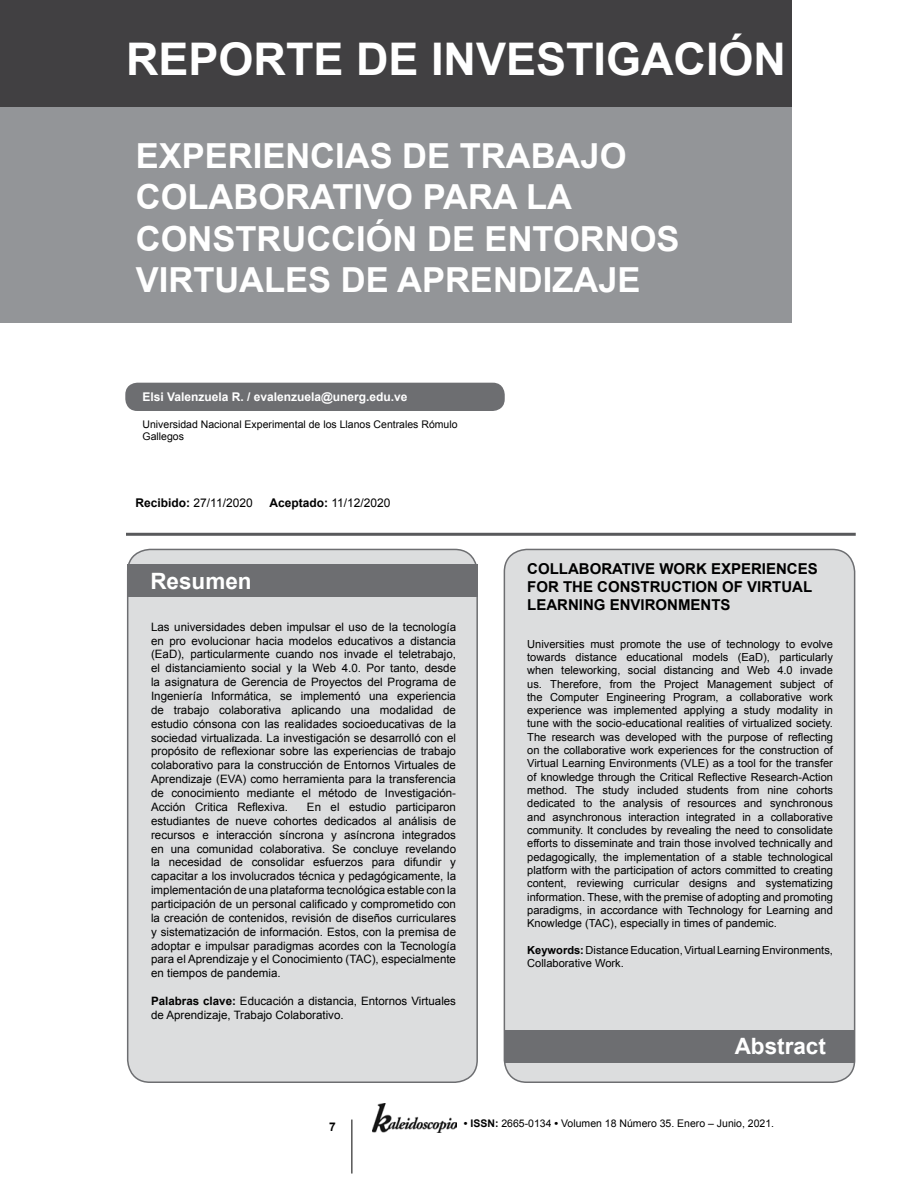
<style>
.page{position:relative;width:918px;height:1188px;background:#fff}
.page>*{position:absolute;margin:0;border:0;box-sizing:border-box;transform-origin:0 0}
.t1{font:700 45px "Arial";color:#fff}
.t2{font:700 34.5px/41.4px "Arial";color:#fff}
.t3{font:700 22.5px "Arial";color:#fff}
.t4{font:700 15px/18px "Arial";color:#000}
.t5{font:700 12px "Arial";color:#fff}
.t6{font:12px "Arial";color:#000}
.t7{font:700 12px "Arial";color:#000}
.t8{font:11.55px/13.8px "Arial";color:#000;text-align:justify}
.t9{font:11.1px/13.4px "Arial";color:#000;text-align:justify}
.t10{font:10.5px/12.6px "Arial";color:#000}
.s1{font-weight:700}
</style>
<div class="page">
<hr style="left:352px;top:1120px;width:1px;height:54px;background:#000">
<img style="left:372px;top:1103px;width:84px;height:29px">
<div style="left:504px;top:549px;width:351px;height:533px;background:#dcddde;border-radius:22px"></div>
<div style="left:504px;top:549px;width:351px;height:534px;border:2px solid #6d6e71;border-radius:22px"></div>
<div style="left:128px;top:549px;width:349px;height:533px;background:#dcddde;border-radius:22px"></div>
<div style="left:127px;top:549px;width:351px;height:534px;border:2px solid #6d6e71;border-radius:22px"></div>
<div style="left:127px;top:564px;width:350px;height:32px;background:#6d6e71"></div>
<div style="left:505px;top:1031px;width:350px;height:32px;background:#6d6e71"></div>
<hr style="left:126px;top:533px;width:730px;height:3px;background:#58595b">
<div style="left:0;top:106px;width:792px;height:217px;background:#939598"></div>
<div style="left:125px;top:383px;width:380px;height:28px;background:#6d6e71;border-radius:12px"></div>
<div style="left:0;top:0;width:792px;height:106px;background:#414042"></div>
<h1 class="t1" style="left:126px;top:29px;width:64px">Reporte</h1>
<h1 class="t1" style="left:356px;top:29px;width:103px">de investigación</h1>
<h2 class="t2" style="left:136px;top:136px;width:545px">EXPERIENCIAS DE TRABAJO<br>COLABORATIVO PARA LA<br>CONSTRUCCIÓN DE ENTORNOS<br>VIRTUALES DE APRENDIZAJE</h2>
<p class="t5" style="left:143px;top:389px;width:267px">Elsi Valenzuela R. / evalenzuela@unerg.edu.ve</p>
<p class="t10" style="left:142px;top:418px;width:317px">Universidad Nacional Experimental de los Llanos Centrales Rómulo<br>Gallegos</p>
<p class="t6" style="left:136px;top:495px;width:119px"><span class="s1">Recibido:</span> 27/11/2020</p>
<p class="t6" style="left:269px;top:495px;width:123px"><span class="s1">Aceptado:</span> 11/12/2020</p>
<h3 class="t3" style="left:150px;top:566px;width:103px">Resumen</h3>
<p class="t4" style="left:527px;top:561px;width:292px">COLLABORATIVE WORK EXPERIENCES<br>FOR THE CONSTRUCTION OF VIRTUAL<br>LEARNING ENVIRONMENTS</p>
<p class="t8" style="left:151px;top:620px;width:307px">Las universidades deben impulsar el uso de la tecnología en pro evolucionar hacia modelos educativos a distancia (EaD), particularmente cuando nos invade el teletrabajo, el distanciamiento social y la Web 4.0. Por tanto, desde la asignatura de Gerencia de Proyectos del Programa de Ingeniería Informática, se implementó una experiencia de trabajo colaborativa aplicando una modalidad de estudio cónsona con las realidades socioeducativas de la sociedad virtualizada. La investigación se desarrolló con el propósito de reflexionar sobre las experiencias de trabajo colaborativo para la construcción de Entornos Virtuales de Aprendizaje (EVA) como herramienta para la transferencia de conocimiento mediante el método de Investigación-Acción Critica Reflexiva.</p>
<p class="t8" style="left:151px;top:800px;width:307px;text-indent:156px">En el estudio participaron estudiantes de nueve cohortes dedicados al análisis de recursos e interacción síncrona y asíncrona integrados en una comunidad colaborativa. Se concluye revelando la necesidad de consolidar esfuerzos para difundir y capacitar a los involucrados técnica y pedagógicamente, la implementación de una plataforma tecnológica estable con la participación de un personal calificado y comprometido con la creación de contenidos, revisión de diseños curriculares y sistematización de información. Estos, con la premisa de adoptar e impulsar paradigmas acordes con la Tecnología para el Aprendizaje y el Conocimiento (TAC), especialmente en tiempos de pandemia.</p>
<p class="t8" style="left:151px;top:994px;width:307px"><span class="s1">Palabras clave:</span> Educación a distancia, Entornos Virtuales de Aprendizaje, Trabajo Colaborativo.</p>
<p class="t9" style="left:527px;top:637px;width:307px">Universities must promote the use of technology to evolve towards distance educational models (EaD), particularly when teleworking, social distancing and Web 4.0 invade us. Therefore, from the Project Management subject of the Computer Engineering Program, a collaborative work experience was implemented applying a study modality in tune with the socio-educational realities of virtualized society.<br>The research was developed with the purpose of reflecting on the collaborative work experiences for the construction of Virtual Learning Environments (VLE) as a tool for the transfer of knowledge through the Critical Reflective Research-Action method. The study included students from nine cohorts dedicated to the analysis of resources and synchronous and asynchronous interaction integrated in a collaborative community. It concludes by revealing the need to consolidate efforts to disseminate and train those involved technically and pedagogically, the implementation of a stable technological platform with the participation of actors committed to creating content, reviewing curricular designs and systematizing information. These, with the premise of adopting and promoting paradigms, in accordance with Technology for Learning and Knowledge (TAC), especially in times of pandemic.</p>
<p class="t9" style="left:527px;top:943px;width:307px"><span class="s1">Keywords:</span> Distance Education, Virtual Learning Environments,<br>Collaborative Work.</p>
<h3 class="t3" style="left:735px;top:1031px;width:93px">Abstract</h3>
<p class="t7" style="left:329px;top:1119px;width:8px">7</p>
<p class="t10" style="left:464px;top:1118px;width:312px"><span class="s1">• ISSN:</span> 2665-0134 <span class="s1">•</span> Volumen 18 Número 35. Enero – Junio, 2021.</p>
</div>
